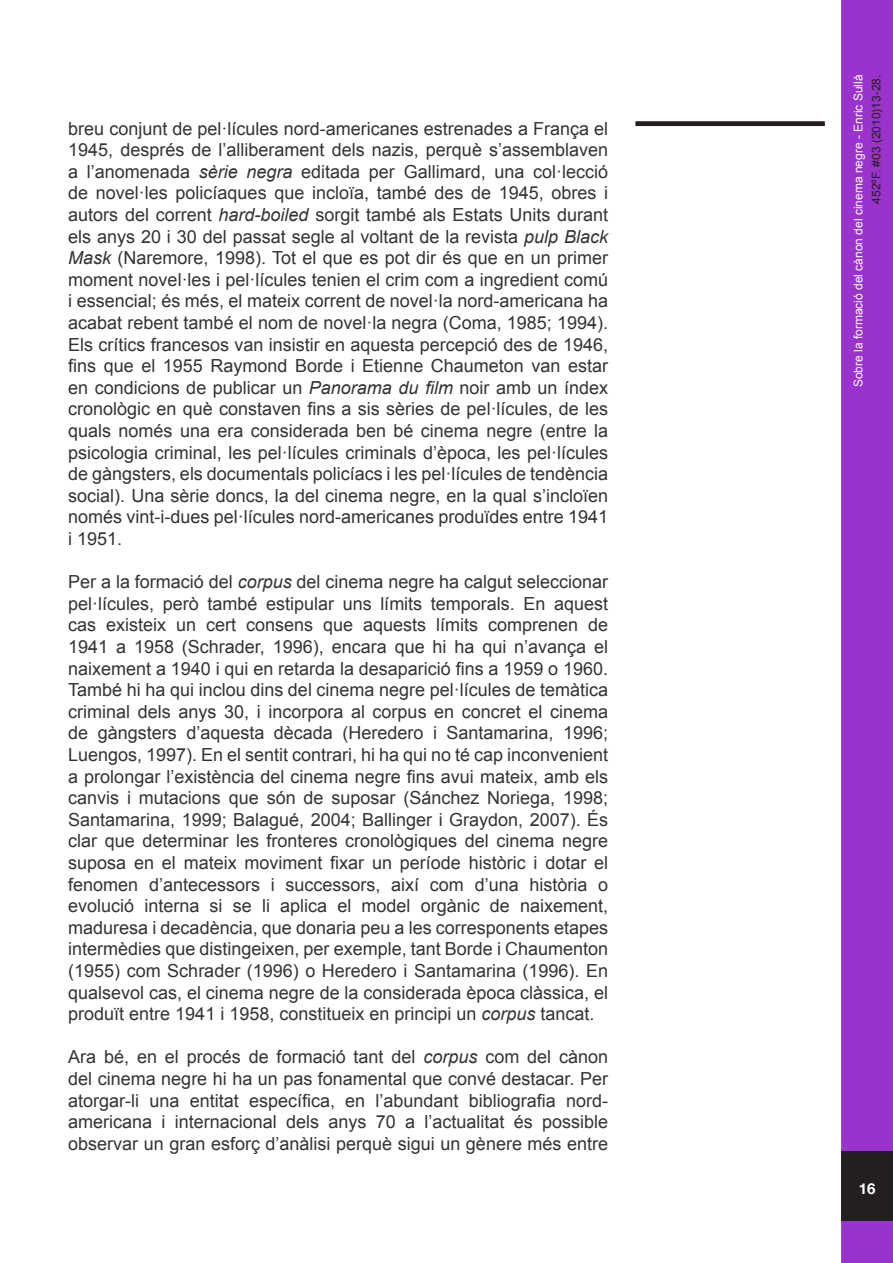
<style>
.page{position:relative;width:893px;height:1263px;background:#fff}
.page>*{position:absolute;margin:0;border:0;box-sizing:border-box;transform-origin:0 0}
.t1{font:18px/21.6px "Arial";color:#333;text-align:justify}
.t2{font:700 15px "Helvetica Neue";color:#fff}
.t3{font:12px "Arial";color:#fff}
.t4{font:12px "Arial";color:#231f20}
.s1{font-style:italic}
</style>
<div class="page">
<div style="left:841px;top:0;width:52px;height:1263px;background:#93c;border:3px solid #93c"></div>
<div style="left:841px;top:1151px;width:52px;height:70px;background:#231f20"></div>
<div style="left:636px;top:121px;width:189px;height:5px;background:#231f20"></div>
<p class="t1" style="left:68px;top:118px;width:541px">breu conjunt de pel·lícules nord-americanes estrenades a França el 1945, després de l’alliberament dels nazis, perquè s’assemblaven a l’anomenada <span class="s1">sèrie negra</span> editada per Gallimard, una col·lecció de novel·les policíaques que incloïa, també des de 1945, obres i autors del corrent <span class="s1">hard-boiled</span> sorgit també als Estats Units durant els anys 20 i 30 del passat segle al voltant de la revista <span class="s1">pulp Black Mask</span> (Naremore, 1998). Tot el que es pot dir és que en un primer moment novel·les i pel·lícules tenien el crim com a ingredient comú i essencial; és més, el mateix corrent de novel·la nord-americana ha acabat rebent també el nom de novel·la negra (Coma, 1985; 1994).<br>Els crítics francesos van insistir en aquesta percepció des de 1946, fins que el 1955 Raymond Borde i Etienne Chaumeton van estar en condicions de publicar un <span class="s1">Panorama du film</span> noir amb un índex cronològic en què constaven fins a sis sèries de pel·lícules, de les quals només una era considerada ben bé cinema negre (entre la psicologia criminal, les pel·lícules criminals d’època, les pel·lícules de gàngsters, els documentals policíacs i les pel·lícules de tendència social). Una sèrie doncs, la del cinema negre, en la qual s’incloïen només vint-i-dues pel·lícules nord-americanes produïdes entre 1941 i 1951.</p>
<p class="t1" style="left:68px;top:571px;width:541px">Per a la formació del <span class="s1">corpus</span> del cinema negre ha calgut seleccionar pel·lícules, però també estipular uns límits temporals. En aquest cas existeix un cert consens que aquests límits comprenen de 1941 a 1958 (Schrader, 1996), encara que hi ha qui n’avança el naixement a 1940 i qui en retarda la desaparició fins a 1959 o 1960.<br>També hi ha qui inclou dins del cinema negre pel·lícules de temàtica criminal dels anys 30, i incorpora al corpus en concret el cinema de gàngsters d’aquesta dècada (Heredero i Santamarina, 1996; Luengos, 1997). En el sentit contrari, hi ha qui no té cap inconvenient a prolongar l’existència del cinema negre fins avui mateix, amb els canvis i mutacions que són de suposar (Sánchez Noriega, 1998; Santamarina, 1999; Balagué, 2004; Ballinger i Graydon, 2007). És clar que determinar les fronteres cronològiques del cinema negre suposa en el mateix moviment fixar un període històric i dotar el fenomen d’antecessors i successors, així com d’una història o evolució interna si se li aplica el model orgànic de naixement, maduresa i decadència, que donaria peu a les corresponents etapes intermèdies que distingeixen, per exemple, tant Borde i Chaumenton (1955) com Schrader (1996) o Heredero i Santamarina (1996). En qualsevol cas, el cinema negre de la considerada època clàssica, el produït entre 1941 i 1958, constitueix en principi un <span class="s1">corpus</span> tancat.</p>
<p class="t1" style="left:68px;top:1046px;width:541px">Ara bé, en el procés de formació tant del <span class="s1">corpus</span> com del cànon del cinema negre hi ha un pas fonamental que convé destacar. Per atorgar-li una entitat específica, en l’abundant bibliografia nord&shy;americana i internacional dels anys 70 a l’actualitat és possible observar un gran esforç d’anàlisi perquè sigui un gènere més entre</p>
<p class="t3" style="left:850px;top:387px;width:314px;rotate:-90deg">Sobre la formació del cànon del cinema negre - Enric Sullà</p>
<p class="t4" style="left:868px;top:204px;width:131px;rotate:-90deg">452ºF. #03 (2010)13-28.</p>
<p class="t2" style="left:859px;top:1179px;width:18px">16</p>
</div>
